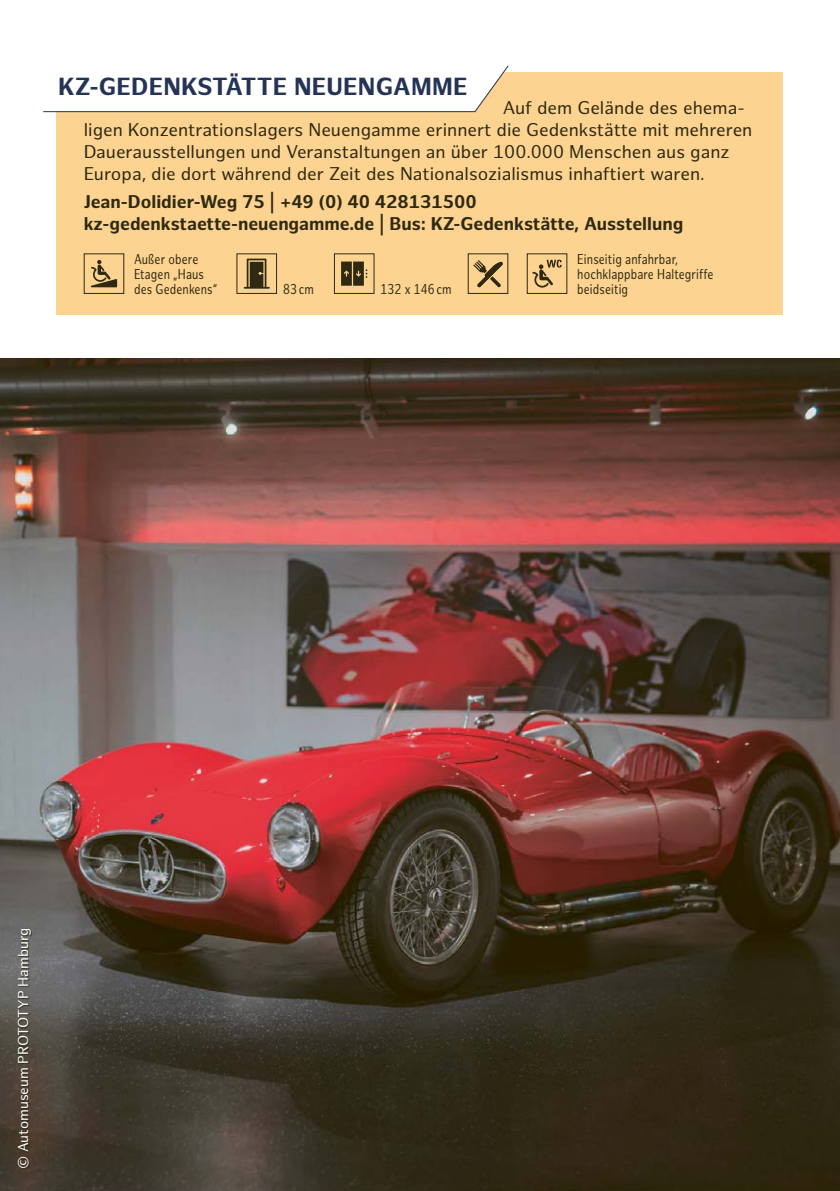
<style>
.page{position:relative;width:840px;height:1191px;background:#fff}
.page>*{position:absolute;margin:0;border:0;box-sizing:border-box;transform-origin:0 0}
.Zwischenheadline_Tex{font:700 24.2px "Hamburg Sans";letter-spacing:.01em;color:#253455}
.t1{font:18px/22px "Hamburg Sans";color:#2f2912}
.t2{font:700 18px/22px "Hamburg Sans";color:#2f2912}
.t3{font:14px "Hamburg Sans";letter-spacing:.01em;color:#2f2912;scale:.8 1}
.t4{font:14px "Hamburg Sans";color:#fff}
</style>
<div class="page">
<img style="left:0;top:358px;width:839px;height:833px">
<div style="left:57px;top:72px;width:725px;height:243px;background:#fcd390"></div>
<svg style="left:43px;top:65px;width:466px;height:48px"></svg>
<svg style="left:91px;top:260px;width:26px;height:27px"></svg>
<svg style="left:473px;top:260px;width:29px;height:27px"></svg>
<div style="left:467px;top:253px;width:41px;height:41px;border:1px solid #2f2912"></div>
<svg style="left:532px;top:260px;width:29px;height:27px"></svg>
<div style="left:526px;top:253px;width:41px;height:41px;border:1px solid #2f2912"></div>
<svg style="left:341px;top:261px;width:26px;height:25px"></svg>
<div style="left:334px;top:253px;width:40px;height:41px;border:1px solid #2f2912"></div>
<svg style="left:243px;top:259px;width:26px;height:30px"></svg>
<div style="left:236px;top:253px;width:41px;height:41px;border:1px solid #2f2912"></div>
<div style="left:18px;top:930px;width:14px;height:239px;background:#2f2912;opacity:.75"></div>
<p class="Zwischenheadline_Tex" style="left:58px;top:73px;width:410px">KZ-GEDENKSTÄTTE NEUENGAMME</p>
<p class="t1" style="left:84px;top:98px;width:670px;text-indent:419px">Auf dem Gelände des ehema&shy;ligen Konzentrationslagers Neuengamme erinnert die Gedenkstätte mit mehreren Dauerausstellungen und Veranstaltungen an über 100.000 Menschen aus ganz Europa, die dort während der Zeit des Nationalsozialismus inhaftiert waren.</p>
<p class="t2" style="left:84px;top:191px;width:601px">Jean-Dolidier-Weg 75 | +49 (0) 40 428131500 kz-gedenkstaette-neuengamme.de | Bus: KZ-Gedenkstätte, Ausstellung</p>
<p class="t3" style="left:134px;top:251px;width:82px">Außer obere</p>
<p class="t3" style="left:134px;top:266px;width:89px">Etagen „Haus</p>
<p class="t3" style="left:134px;top:281px;width:106px">des Gedenkens“</p>
<p class="t3" style="left:283px;top:281px;width:40px">83cm</p>
<p class="t3" style="left:380px;top:281px;width:90px">132 x 146cm</p>
<p class="t3" style="left:577px;top:251px;width:127px">Einseitig anfahrbar,</p>
<p class="t3" style="left:577px;top:266px;width:172px">hochklappbare Haltegriffe</p>
<p class="t3" style="left:577px;top:281px;width:65px">beidseitig</p>
<p class="t4" style="left:15px;top:1169px;width:243px;rotate:-90deg">© Automuseum PROTOTYP Hamburg</p>
</div>
